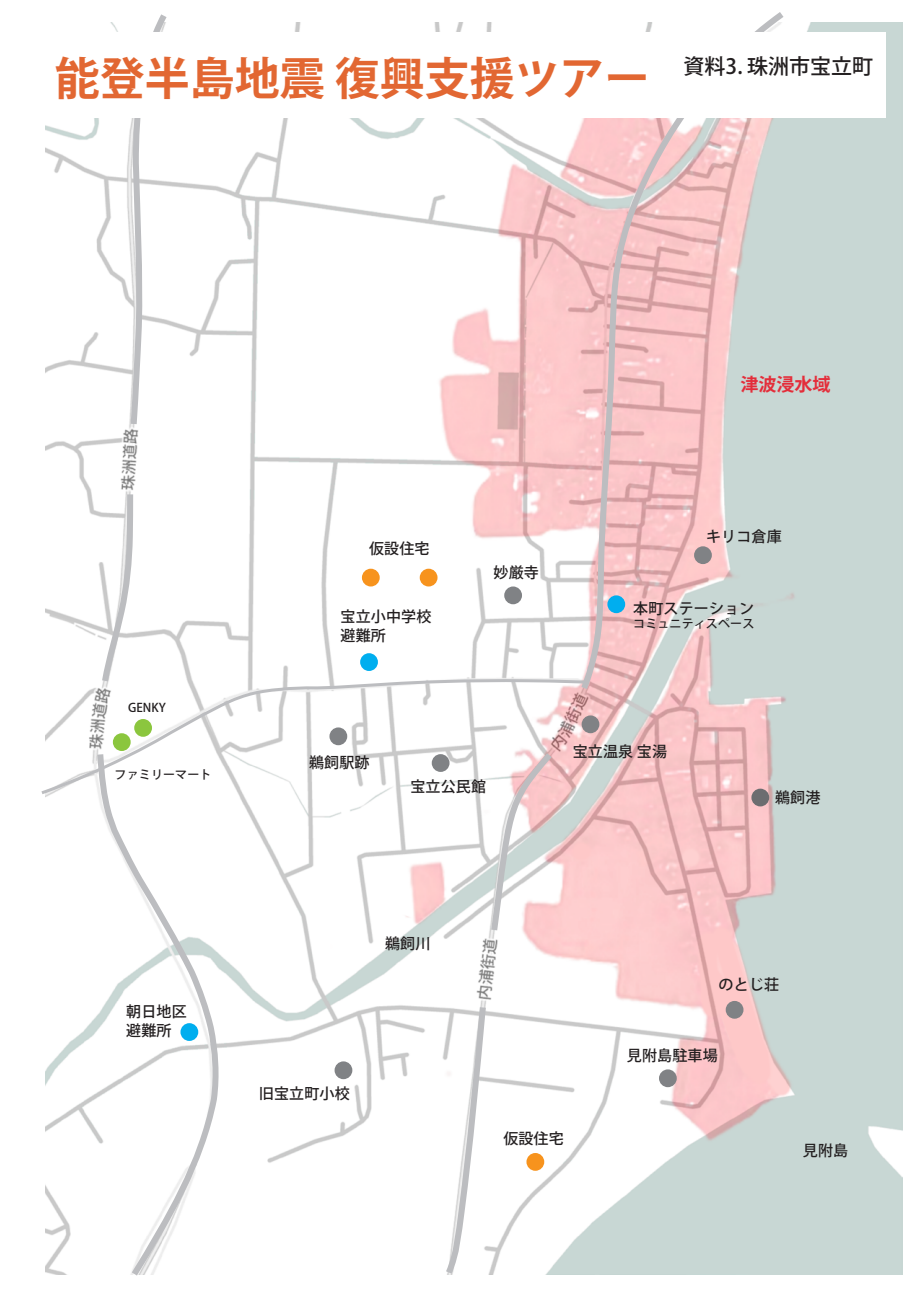
<style>
.page{position:relative;width:919px;height:1289px;background:#fff}
.page>*{position:absolute;margin:0;border:0;box-sizing:border-box;transform-origin:0 0}
.t1{font:700 45px "Koz Go Pro";color:#e26732}
.t2{font:500 21px "Koz Go Pro";color:#231f20}
.t3{font:700 18px "Koz Go Pro";color:#e42d3a}
.t4{font:500 15px/19.5px "Koz Go Pro";letter-spacing:.01em;color:#231f20}
.t5{font:500 12px "Koz Go Pro";letter-spacing:.01em;color:#231f20}
</style>
<div class="page">
<img style="left:46px;top:22px;width:856px;height:1252px">
<svg style="left:127px;top:14px;width:45px;height:416px"></svg>
<svg style="left:98px;top:488px;width:38px;height:190px"></svg>
<svg style="left:94px;top:796px;width:126px;height:480px"></svg>
<svg style="left:576px;top:12px;width:214px;height:683px"></svg>
<svg style="left:487px;top:796px;width:71px;height:140px"></svg>
<svg style="left:441px;top:1000px;width:48px;height:275px"></svg>
<svg style="left:41px;top:678px;width:547px;height:118px"></svg>
<div style="left:180px;top:1023px;width:18px;height:17px;background:#00aeef;border-radius:50%"></div>
<div style="left:360px;top:653px;width:18px;height:18px;background:#00aeef;border-radius:50%"></div>
<div style="left:607px;top:595px;width:18px;height:18px;background:#00aeef;border-radius:50%"></div>
<div style="left:113px;top:733px;width:18px;height:18px;background:#8bc63e;border-radius:50%"></div>
<div style="left:659px;top:1069px;width:17px;height:18px;background:#808285;border-radius:50%"></div>
<div style="left:725px;top:1000px;width:18px;height:18px;background:#808285;border-radius:50%"></div>
<div style="left:329px;top:727px;width:18px;height:18px;background:#808285;border-radius:50%"></div>
<div style="left:431px;top:754px;width:18px;height:18px;background:#808285;border-radius:50%"></div>
<div style="left:334px;top:1061px;width:18px;height:18px;background:#808285;border-radius:50%"></div>
<div style="left:751px;top:788px;width:18px;height:18px;background:#6c6d70;border-radius:50%"></div>
<div style="left:694px;top:546px;width:17px;height:18px;background:#808285;border-radius:50%"></div>
<div style="left:504px;top:586px;width:18px;height:18px;background:#808285;border-radius:50%"></div>
<div style="left:581px;top:715px;width:18px;height:18px;background:#808285;border-radius:50%"></div>
<div style="left:134px;top:719px;width:18px;height:17px;background:#8bc63e;border-radius:50%"></div>
<div style="left:419px;top:568px;width:18px;height:18px;background:#f7931d;border-radius:50%"></div>
<div style="left:362px;top:568px;width:17px;height:18px;background:#f7931d;border-radius:50%"></div>
<div style="left:526px;top:1152px;width:18px;height:18px;background:#f7931d;border-radius:50%"></div>
<div style="left:27px;top:32px;width:858px;height:86px;background:#fff"></div>
<h1 class="t1" style="left:55px;top:49px;width:596px">能登半島地震 復興支援ツアー</h1>
<h2 class="t2" style="left:683px;top:52px;width:191px">資料3. 珠洲市宝立町</h2>
<p class="t3" style="left:740px;top:373px;width:92px">津波浸水域</p>
<p class="t5" style="left:128px;top:699px;width:39px">GENKY</p>
<p class="t5" style="left:115px;top:766px;width:98px">ファミリーマート</p>
<p class="t4" style="left:369px;top:540px;width:62px">仮設住宅</p>
<p class="t4" style="left:340px;top:607px;width:92px">宝立小中学校避難所</p>
<p class="t4" style="left:493px;top:563px;width:47px">妙厳寺</p>
<p class="t4" style="left:706px;top:527px;width:77px">キリコ倉庫</p>
<p class="t4" style="left:633px;top:599px;width:123px">本町ステーション</p>
<p class="t5" style="left:633px;top:616px;width:123px">コミュニティスペース</p>
<p class="t4" style="left:309px;top:753px;width:62px">鵜飼駅跡</p>
<p class="t4" style="left:410px;top:777px;width:77px">宝立公民館</p>
<p class="t4" style="left:572px;top:742px;width:96px">宝立温泉 宝湯</p>
<p class="t4" style="left:775px;top:788px;width:47px">鵜飼港</p>
<p class="t4" style="left:126px;top:1002px;width:62px">朝日地区避難所</p>
<p class="t4" style="left:385px;top:934px;width:47px">鵜飼川</p>
<p class="t4" style="left:259px;top:1084px;width:92px">旧宝立町小校</p>
<p class="t4" style="left:503px;top:1129px;width:62px">仮設住宅</p>
<p class="t4" style="left:718px;top:975px;width:62px">のとじ荘</p>
<p class="t4" style="left:627px;top:1045px;width:92px">見附島駐車場</p>
<p class="t4" style="left:802px;top:1141px;width:47px">見附島</p>
</div>
